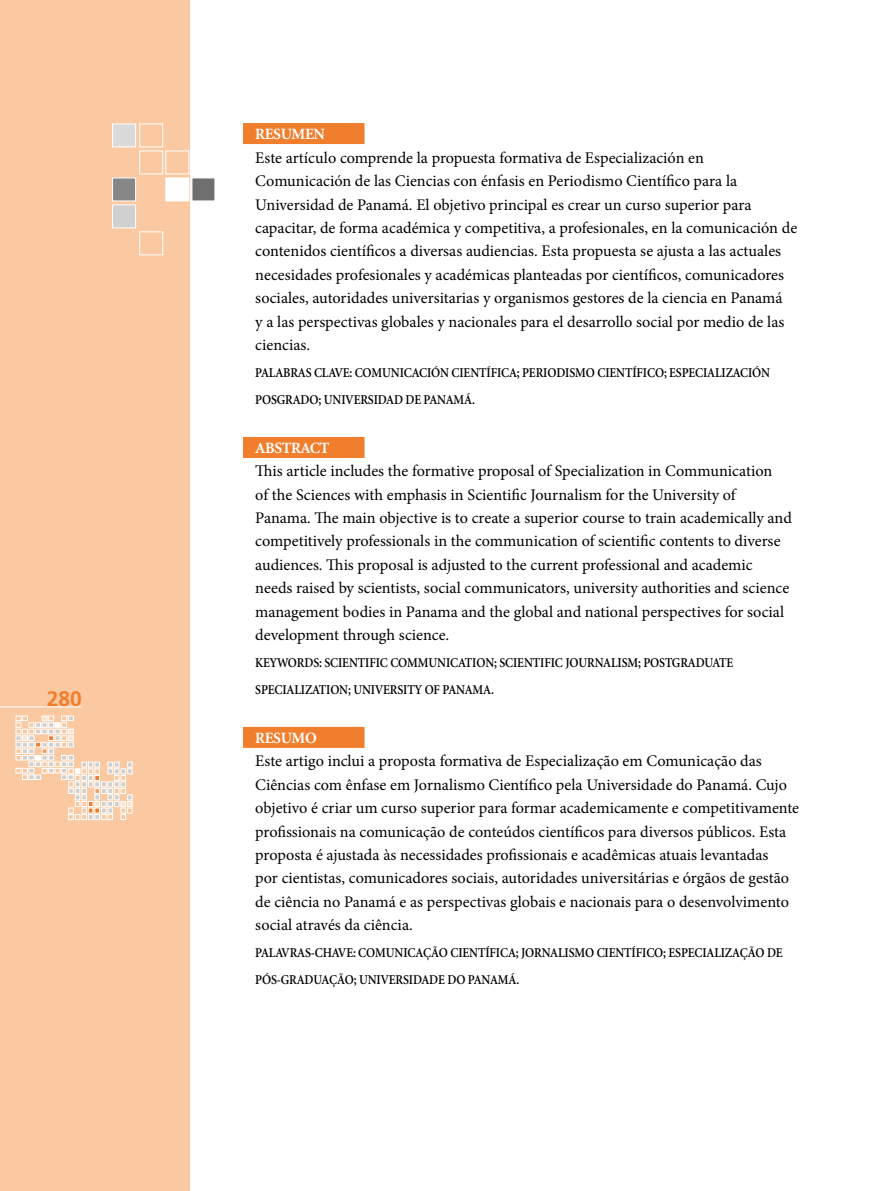
<style>
.page{position:relative;width:893px;height:1191px;background:#fff}
.page>*{position:absolute;margin:0;border:0;box-sizing:border-box;transform-origin:0 0}
.t1{font:700 21px "Frutiger";color:#f07e2d}
.t2{font:16.2px/23.4px "Minion Pro";color:#000}
.t3{font:700 15.75px "Minion";letter-spacing:-.025em;color:#fff}
.t4{font:600 13.5px/27px "Minion";letter-spacing:-.01em;color:#000;scale:.9 1}
</style>
<div class="page">
<div style="left:243px;top:727px;width:121px;height:21px;background:#f07e2d"></div>
<div style="left:0;top:0;width:190px;height:1191px;background:#fac9a1"></div>
<div style="left:243px;top:123px;width:121px;height:21px;background:#f07e2d"></div>
<hr style="left:0;top:706px;width:82px;height:1px;background:#fff">
<div style="left:112px;top:178px;width:24px;height:23px;background:#878787;border:1px solid #fff"></div>
<div style="left:166px;top:178px;width:23px;height:23px;background:#fff"></div>
<div style="left:192px;top:178px;width:23px;height:23px;background:#706f6f"></div>
<div style="left:140px;top:151px;width:23px;height:23px;border:1px solid #fff"></div>
<div style="left:166px;top:151px;width:23px;height:23px;border:1px solid #fff"></div>
<div style="left:112px;top:124px;width:24px;height:23px;background:#dadada;border:1px solid #fff"></div>
<div style="left:140px;top:124px;width:23px;height:23px;border:1px solid #fff"></div>
<div style="left:140px;top:232px;width:23px;height:23px;border:1px solid #fff"></div>
<div style="left:112px;top:205px;width:24px;height:23px;background:#d0d0d0;border:1px solid #fff"></div>
<svg style="left:16px;top:716px;width:122px;height:103px;background:#f7d4b8"></svg>
<div style="left:243px;top:437px;width:121px;height:21px;background:#f07e2d"></div>
<p class="t1" style="left:47px;top:686px;width:37px">280</p>
<p class="t3" style="left:255px;top:126px;width:71px">RESUMEN</p>
<p class="t2" style="left:255px;top:146px;width:543px">Este artículo comprende la propuesta formativa de Especialización en Comunicación de las Ciencias con énfasis en Periodismo Científico para la Universidad de Panamá. El objetivo principal es crear un curso superior para capacitar, de forma académica y competitiva, a profesionales, en la comunicación de contenidos científicos a diversas audiencias. Esta propuesta se ajusta a las actuales necesidades profesionales y académicas planteadas por científicos, comunicadores sociales, autoridades universitarias y organismos gestores de la ciencia en Panamá<br>y a las perspectivas globales y nacionales para el desarrollo social por medio de las ciencias.</p>
<p class="t4" style="left:255px;top:359px;width:574px">PALABRAS CLAVE: COMUNICACIÓN CIENTÍFICA; PERIODISMO CIENTÍFICO; ESPECIALIZACIÓN<br>POSGRADO; UNIVERSIDAD DE PANAMÁ.</p>
<p class="t3" style="left:255px;top:440px;width:76px">ABSTRACT</p>
<p class="t2" style="left:255px;top:459px;width:538px">This article includes the formative proposal of Specialization in Communication<br>of the Sciences with emphasis in Scientific Journalism for the University of Panama. The main objective is to create a superior course to train academically and competitively professionals in the communication of scientific contents to diverse audiences. This proposal is adjusted to the current professional and academic needs raised by scientists, social communicators, university authorities and science management bodies in Panama and the global and national perspectives for social development through science.</p>
<p class="t4" style="left:255px;top:649px;width:533px">KEYWORDS: SCIENTIFIC COMMUNICATION; SCIENTIFIC JOURNALISM; POSTGRADUATE<br>SPECIALIZATION; UNIVERSITY OF PANAMA.</p>
<p class="t3" style="left:255px;top:730px;width:63px">RESUMO</p>
<p class="t2" style="left:255px;top:749px;width:545px">Este artigo inclui a proposta formativa de Especialização em Comunicação das Ciências com ênfase em Jornalismo Científico pela Universidade do Panamá. Cujo objetivo é criar um curso superior para formar academicamente e competitivamente profissionais na comunicação de conteúdos científicos para diversos públicos. Esta proposta é ajustada às necessidades profissionais e acadêmicas atuais levantadas<br>por cientistas, comunicadores sociais, autoridades universitárias e órgãos de gestão de ciência no Panamá e as perspectivas globais e nacionais para o desenvolvimento social através da ciência.</p>
<p class="t4" style="left:255px;top:939px;width:588px">PALAVRAS-CHAVE: COMUNICAÇÃO CIENTÍFICA; JORNALISMO CIENTÍFICO; ESPECIALIZAÇÃO DE<br>PÓS-GRADUAÇÃO; UNIVERSIDADE DO PANAMÁ.</p>
</div>
